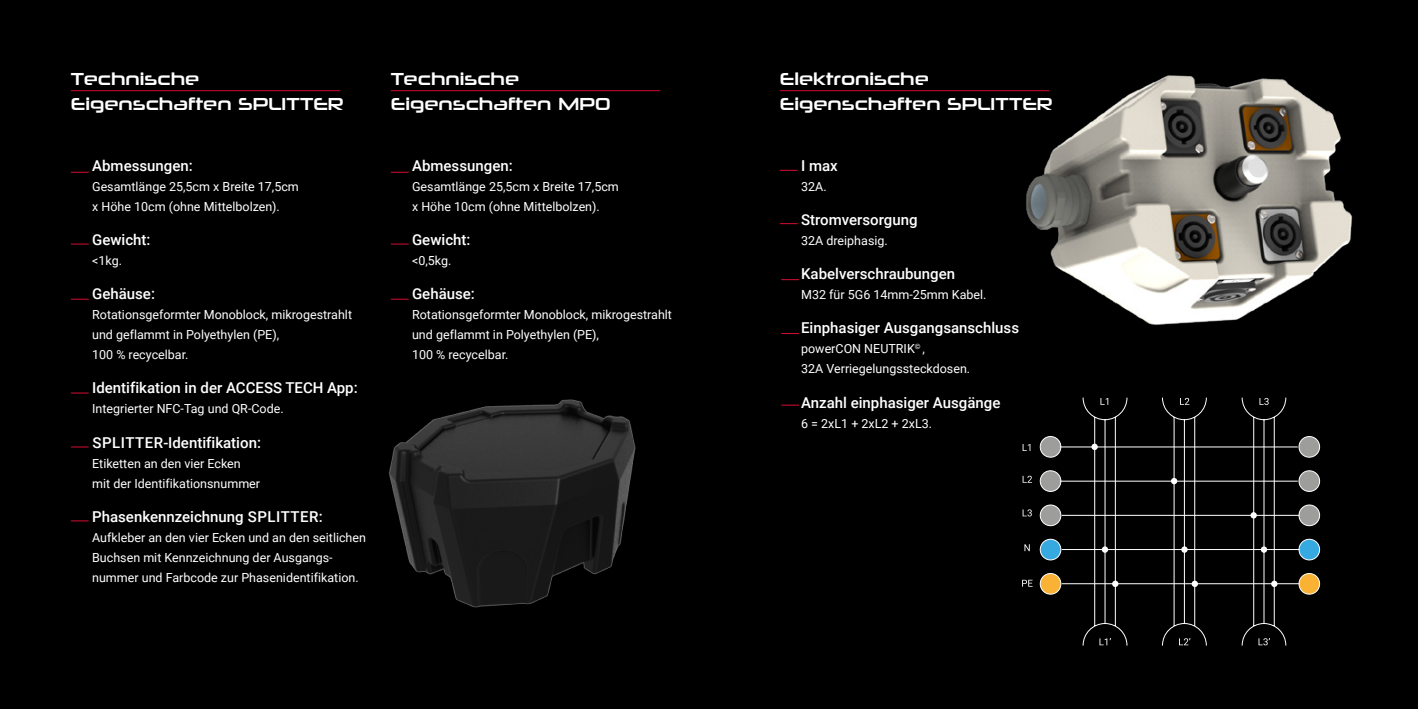
<style>
.page{position:relative;width:1418px;height:709px;background:#fff}
.page>*{position:absolute;margin:0;border:0;box-sizing:border-box;transform-origin:0 0}
.t1{font:17.5px/25px "Neuropolitical Rg";color:#fff}
.t2{font:500 15px "Roboto";color:#fff}
.t3{font:12.5px/20px "Roboto";color:#fff}
</style>
<div class="page">
<div style="left:709px;top:0;width:708px;height:709px;background:#000"></div>
<div style="left:0;top:0;width:709px;height:709px;background:#000"></div>
<div style="left:1040px;top:436px;width:20px;height:21px;background:#9d9d9c;border-radius:50%"></div>
<div style="left:1039px;top:436px;width:22px;height:21px;border:1px solid #fff;border-radius:50%"></div>
<div style="left:1040px;top:471px;width:20px;height:20px;background:#9d9d9c;border-radius:50%"></div>
<div style="left:1039px;top:470px;width:22px;height:22px;border:1px solid #fff;border-radius:50%"></div>
<div style="left:1040px;top:505px;width:20px;height:20px;background:#9d9d9c;border-radius:50%"></div>
<div style="left:1039px;top:504px;width:22px;height:22px;border:1px solid #fff;border-radius:50%"></div>
<div style="left:1040px;top:539px;width:20px;height:21px;background:#36a9e1;border-radius:50%"></div>
<div style="left:1039px;top:539px;width:22px;height:21px;border:1px solid #fff;border-radius:50%"></div>
<div style="left:1040px;top:573px;width:20px;height:21px;background:#f9b234;border-radius:50%"></div>
<div style="left:1039px;top:573px;width:22px;height:21px;border:1px solid #fff;border-radius:50%"></div>
<div style="left:1298px;top:436px;width:21px;height:21px;background:#9d9d9c;border-radius:50%"></div>
<div style="left:1298px;top:436px;width:21px;height:21px;border:1px solid #fff;border-radius:50%"></div>
<div style="left:1298px;top:471px;width:21px;height:20px;background:#9d9d9c;border-radius:50%"></div>
<div style="left:1298px;top:470px;width:21px;height:22px;border:1px solid #fff;border-radius:50%"></div>
<div style="left:1298px;top:505px;width:21px;height:20px;background:#9d9d9c;border-radius:50%"></div>
<div style="left:1298px;top:504px;width:21px;height:22px;border:1px solid #fff;border-radius:50%"></div>
<div style="left:1298px;top:539px;width:21px;height:21px;background:#36a9e1;border-radius:50%"></div>
<div style="left:1298px;top:539px;width:21px;height:21px;border:1px solid #fff;border-radius:50%"></div>
<div style="left:1298px;top:573px;width:21px;height:21px;background:#f9b234;border-radius:50%"></div>
<div style="left:1298px;top:573px;width:21px;height:21px;border:1px solid #fff;border-radius:50%"></div>
<hr style="left:1059px;top:446px;width:238px;height:1px;background:#fff">
<hr style="left:1061px;top:515px;width:238px;height:1px;background:#fff">
<hr style="left:1059px;top:481px;width:238px;height:1px;background:#fff">
<hr style="left:1061px;top:549px;width:238px;height:1px;background:#fff">
<hr style="left:1061px;top:583px;width:238px;height:1px;background:#fff">
<svg style="left:1022px;top:444px;width:8px;height:7px"></svg>
<svg style="left:1022px;top:476px;width:10px;height:6px"></svg>
<svg style="left:1022px;top:509px;width:9px;height:7px"></svg>
<svg style="left:1024px;top:544px;width:5px;height:7px"></svg>
<svg style="left:1022px;top:580px;width:10px;height:6px"></svg>
<svg style="left:1082px;top:420px;width:124px;height:226px"></svg>
<svg style="left:1241px;top:420px;width:45px;height:226px"></svg>
<hr style="left:71px;top:90px;width:269px;height:1px;background:#d80d30">
<hr style="left:391px;top:90px;width:269px;height:1px;background:#d80d30">
<hr style="left:780px;top:90px;width:269px;height:1px;background:#d80d30">
<svg style="left:780px;top:170px;width:17px;height:1px"></svg>
<svg style="left:780px;top:223px;width:17px;height:1px"></svg>
<svg style="left:781px;top:279px;width:18px;height:1px"></svg>
<svg style="left:781px;top:333px;width:18px;height:1px"></svg>
<svg style="left:781px;top:405px;width:18px;height:1px"></svg>
<svg style="left:71px;top:172px;width:18px;height:1px"></svg>
<svg style="left:71px;top:244px;width:18px;height:1px"></svg>
<svg style="left:71px;top:393px;width:18px;height:1px"></svg>
<svg style="left:71px;top:446px;width:18px;height:1px"></svg>
<svg style="left:71px;top:299px;width:18px;height:1px"></svg>
<svg style="left:71px;top:520px;width:18px;height:1px"></svg>
<svg style="left:391px;top:172px;width:17px;height:1px"></svg>
<svg style="left:391px;top:244px;width:17px;height:1px"></svg>
<svg style="left:391px;top:299px;width:17px;height:1px"></svg>
<img style="left:389px;top:399px;width:247px;height:209px">
<img style="left:997px;top:75px;width:356px;height:345px">
<h1 class="t1" style="left:71px;top:65px;width:274px">Technische<br>Eigenschaften SPLITTER</h1>
<h1 class="t1" style="left:391px;top:65px;width:221px">Technische<br>Eigenschaften MPO</h1>
<p class="t2" style="left:92px;top:155px;width:102px">Abmessungen:</p>
<p class="t3" style="left:92px;top:176px;width:208px">Gesamtlänge 25,5cm x Breite 17,5cm x Höhe 10cm (ohne Mittelbolzen).</p>
<p class="t2" style="left:92px;top:229px;width:60px">Gewicht:</p>
<p class="t3" style="left:92px;top:250px;width:31px">&lt;1kg.</p>
<p class="t2" style="left:92px;top:283px;width:64px">Gehäuse:</p>
<p class="t3" style="left:92px;top:304px;width:261px">Rotationsgeformter Monoblock, mikrogestrahlt und geflammt in Polyethylen (PE),<br>100 % recycelbar.</p>
<p class="t2" style="left:92px;top:377px;width:267px">Identifikation in der ACCESS TECH App:</p>
<p class="t3" style="left:92px;top:398px;width:193px">Integrierter NFC-Tag und QR-Code.</p>
<p class="t2" style="left:92px;top:432px;width:170px">SPLITTER-Identifikation:</p>
<p class="t3" style="left:92px;top:452px;width:169px">Etiketten an den vier Ecken mit der Identifikationsnummer</p>
<p class="t2" style="left:92px;top:506px;width:232px">Phasenkennzeichnung SPLITTER:</p>
<p class="t3" style="left:92px;top:527px;width:275px">Aufkleber an den vier Ecken und an den seitlichen<br>Buchsen mit Kennzeichnung der Ausgangs&shy;nummer und Farbcode zur Phasenidentifikation.</p>
<p class="t2" style="left:412px;top:155px;width:102px">Abmessungen:</p>
<p class="t3" style="left:412px;top:176px;width:208px">Gesamtlänge 25,5cm x Breite 17,5cm x Höhe 10cm (ohne Mittelbolzen).</p>
<p class="t2" style="left:412px;top:229px;width:60px">Gewicht:</p>
<p class="t3" style="left:412px;top:250px;width:41px">&lt;0,5kg.</p>
<p class="t2" style="left:412px;top:283px;width:64px">Gehäuse:</p>
<p class="t3" style="left:412px;top:304px;width:261px">Rotationsgeformter Monoblock, mikrogestrahlt und geflammt in Polyethylen (PE),<br>100 % recycelbar.</p>
<h1 class="t1" style="left:780px;top:65px;width:274px">Elektronische<br>Eigenschaften SPLITTER</h1>
<p class="t2" style="left:801px;top:155px;width:38px">I max</p>
<p class="t3" style="left:801px;top:176px;width:27px">32A.</p>
<p class="t2" style="left:801px;top:209px;width:118px">Stromversorgung</p>
<p class="t3" style="left:801px;top:230px;width:88px">32A dreiphasig.</p>
<p class="t2" style="left:801px;top:263px;width:155px">Kabelverschraubungen</p>
<p class="t3" style="left:801px;top:284px;width:187px">M32 für 5G6 14mm-25mm Kabel.</p>
<p class="t2" style="left:801px;top:317px;width:219px">Einphasiger Ausgangsanschluss</p>
<p class="t3" style="left:801px;top:338px;width:170px">powerCON NEUTRIK<sup>©</sup> ,<br>32A Verriegelungssteckdosen.</p>
<p class="t2" style="left:801px;top:392px;width:201px">Anzahl einphasiger Ausgänge</p>
<p class="t3" style="left:801px;top:412px;width:132px">6 = 2xL1 + 2xL2 + 2xL3.</p>
</div>
